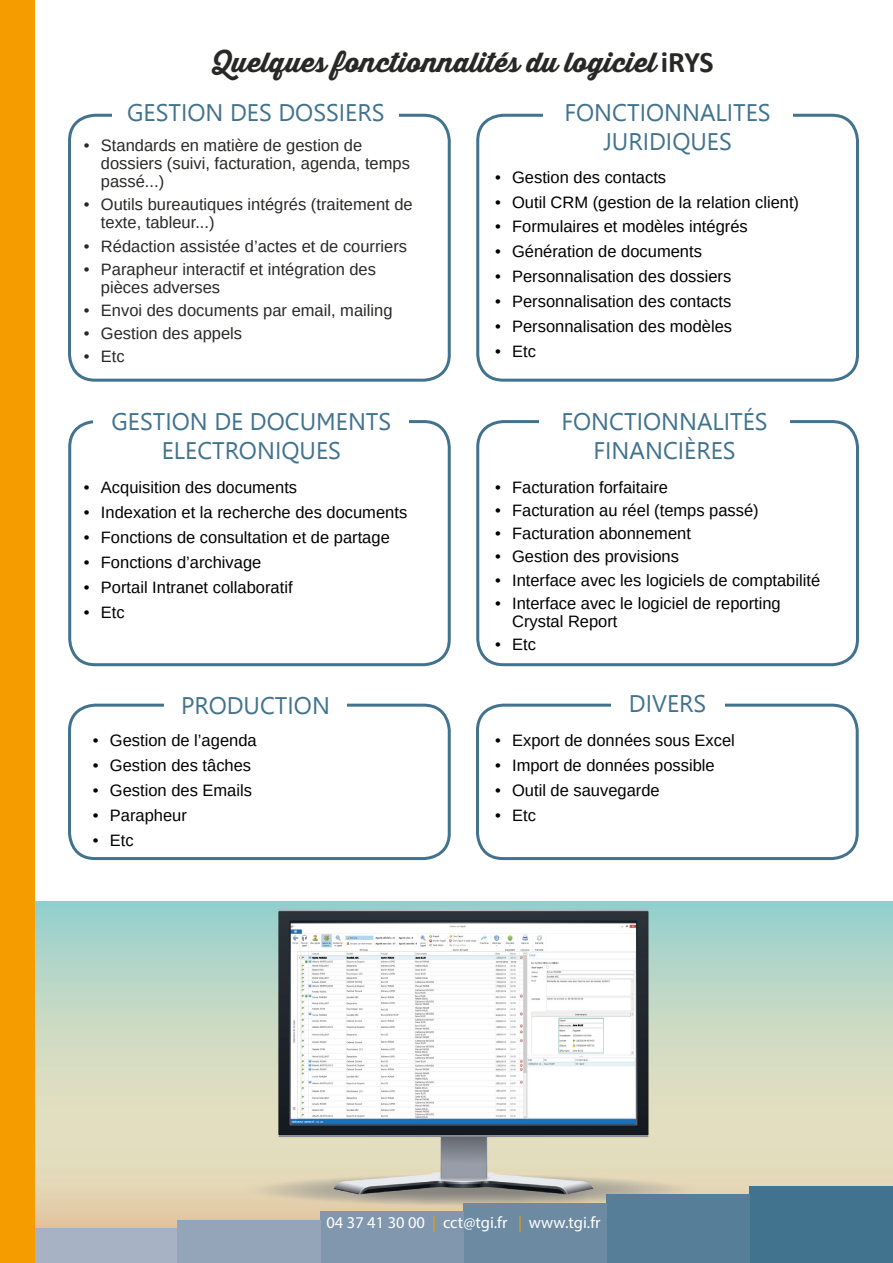
<style>
.page{position:relative;width:893px;height:1263px;background:#fff}
.page>*{position:absolute;margin:0;border:0;box-sizing:border-box;transform-origin:0 0}
.t1{font:27px "Thirsty Script Extrabold Demo";color:#282827}
.t2{font:24px/28.8px "Leelawadee";color:#41728e;text-align:center}
.t3{font:16.5px/18px "Arimo";color:#000}
.t4{font:16.5px/18px "Arimo";color:#282827}
.t5{font:16.5px "Myriad Pro";color:#fff}
.s1{font-family:"Calibri";font-weight:700;font-size:30px}
.s2{color:#f59c00}
</style>
<div class="page">
<img style="left:34px;top:901px;width:859px;height:328px">
<div style="left:750px;top:1186px;width:143px;height:77px;background:#41728e"></div>
<div style="left:607px;top:1195px;width:143px;height:68px;background:#577e98"></div>
<div style="left:463px;top:1203px;width:144px;height:60px;background:#6c8aa2"></div>
<div style="left:34px;top:1229px;width:143px;height:34px;background:#a7b3c4"></div>
<div style="left:320px;top:1212px;width:143px;height:51px;background:#8197ad"></div>
<div style="left:177px;top:1220px;width:143px;height:43px;background:#94a5b9"></div>
<div style="left:0;top:0;width:34px;height:1263px;background:#f59c00"></div>
<div style="left:68px;top:114px;width:383px;height:268px;border:3px solid #41728e;border-radius:26px"></div>
<div style="left:476px;top:114px;width:383px;height:268px;border:3px solid #41728e;border-radius:26px"></div>
<div style="left:113px;top:98px;width:286px;height:34px;background:#fff"></div>
<div style="left:543px;top:98px;width:249px;height:60px;background:#fff"></div>
<div style="left:68px;top:420px;width:383px;height:246px;border:3px solid #41728e;border-radius:26px"></div>
<div style="left:94px;top:407px;width:315px;height:60px;background:#fff"></div>
<div style="left:476px;top:420px;width:383px;height:246px;border:3px solid #41728e;border-radius:26px"></div>
<div style="left:540px;top:407px;width:250px;height:56px;background:#fff"></div>
<div style="left:68px;top:704px;width:383px;height:156px;border:3px solid #41728e;border-radius:26px"></div>
<div style="left:164px;top:690px;width:183px;height:35px;background:#fff"></div>
<div style="left:476px;top:704px;width:383px;height:156px;border:3px solid #41728e;border-radius:26px"></div>
<div style="left:611px;top:689px;width:113px;height:30px;background:#fff"></div>
<p class="t1" style="left:213px;top:42px;width:502px">Quelques fonctionnalités du logiciel <span class="s1">iRYS</span></p>
<p class="t2" style="left:127px;top:99px;width:259px">GESTION DES DOSSIERS</p>
<p class="t4" style="left:101px;top:137px;width:311px;text-indent:-17px">• Standards en matière de gestion de dossiers (suivi, facturation, agenda, temps passé...)</p>
<p class="t4" style="left:101px;top:196px;width:313px;text-indent:-17px">• Outils bureautiques intégrés (traitement de texte, tableur...)</p>
<p class="t4" style="left:84px;top:237px;width:325px">• Rédaction assistée d’actes et de courriers</p>
<p class="t4" style="left:101px;top:260px;width:277px;text-indent:-17px">• Parapheur interactif et intégration des pièces adverses</p>
<p class="t4" style="left:84px;top:301px;width:310px">• Envoi des documents par email, mailing</p>
<p class="t4" style="left:84px;top:324px;width:160px">• Gestion des appels</p>
<p class="t4" style="left:84px;top:347px;width:42px">• Etc</p>
<p class="t2" style="left:111px;top:407px;width:281px">GESTION DE DOCUMENTS</p>
<p class="t2" style="left:162px;top:436px;width:181px">ELECTRONIQUES</p>
<p class="t3" style="left:84px;top:479px;width:215px">• Acquisition des documents</p>
<p class="t3" style="left:84px;top:503px;width:325px">• Indexation et la recherche des documents</p>
<p class="t3" style="left:84px;top:528px;width:307px">• Fonctions de consultation et de partage</p>
<p class="t3" style="left:84px;top:553px;width:179px">• Fonctions d’archivage</p>
<p class="t3" style="left:84px;top:578px;width:210px">• Portail Intranet collaboratif</p>
<p class="t3" style="left:84px;top:603px;width:42px">• Etc</p>
<p class="t2" style="left:181px;top:691px;width:150px">PRODUCTION</p>
<p class="t3" style="left:93px;top:732px;width:165px">• Gestion de l’agenda</p>
<p class="t3" style="left:93px;top:756px;width:160px">• Gestion des tâches</p>
<p class="t3" style="left:93px;top:781px;width:161px">• Gestion des Emails</p>
<p class="t3" style="left:93px;top:806px;width:96px">• Parapheur</p>
<p class="t3" style="left:93px;top:831px;width:42px">• Etc</p>
<p class="t2" style="left:564px;top:99px;width:208px">FONCTIONNALITES<br>JURIDIQUES</p>
<p class="t3" style="left:495px;top:168px;width:173px">• Gestion des contacts</p>
<p class="t3" style="left:495px;top:193px;width:306px">• Outil CRM (gestion de la relation client)</p>
<p class="t3" style="left:495px;top:218px;width:254px">• Formulaires et modèles intégrés</p>
<p class="t3" style="left:495px;top:243px;width:208px">• Génération de documents</p>
<p class="t3" style="left:495px;top:268px;width:238px">• Personnalisation des dossiers</p>
<p class="t3" style="left:495px;top:293px;width:238px">• Personnalisation des contacts</p>
<p class="t3" style="left:495px;top:317px;width:239px">• Personnalisation des modèles</p>
<p class="t3" style="left:495px;top:342px;width:42px">• Etc</p>
<p class="t2" style="left:561px;top:407px;width:208px">FONCTIONNALITÉS<br>FINANCIÈRES</p>
<p class="t3" style="left:495px;top:479px;width:174px">• Facturation forfaitaire</p>
<p class="t3" style="left:495px;top:502px;width:265px">• Facturation au réel (temps passé)</p>
<p class="t3" style="left:495px;top:525px;width:197px">• Facturation abonnement</p>
<p class="t3" style="left:495px;top:548px;width:185px">• Gestion des provisions</p>
<p class="t3" style="left:495px;top:571px;width:327px">• Interface avec les logiciels de comptabilité</p>
<p class="t3" style="left:512px;top:594px;width:270px;text-indent:-17px">• Interface avec le logiciel de reporting<br>Crystal Report</p>
<p class="t3" style="left:495px;top:635px;width:42px">• Etc</p>
<p class="t2" style="left:629px;top:690px;width:79px">DIVERS</p>
<p class="t3" style="left:495px;top:732px;width:241px">• Export de données sous Excel</p>
<p class="t3" style="left:495px;top:756px;width:221px">• Import de données possible</p>
<p class="t3" style="left:495px;top:781px;width:166px">• Outil de sauvegarde</p>
<p class="t3" style="left:495px;top:806px;width:42px">• Etc</p>
<p class="t5" style="left:326px;top:1212px;width:276px">04 37 41 30 00 <span class="s2">|</span> cct@tgi.fr <span class="s2">|</span> www.tgi.fr</p>
</div>
